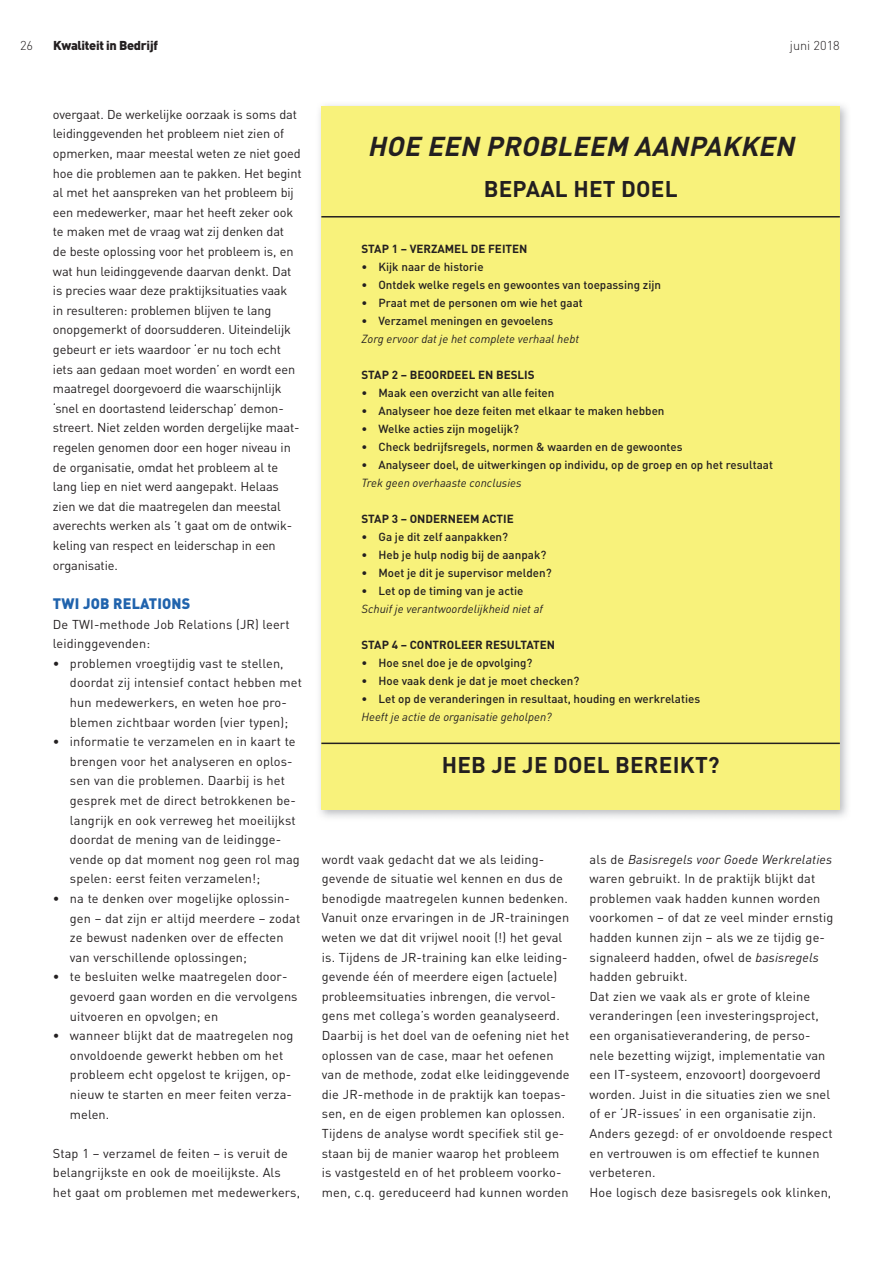
<style>
.page{position:relative;width:893px;height:1263px;background:#fff}
.page>*{position:absolute;margin:0;border:0;box-sizing:border-box;transform-origin:0 0}
.t1{font:italic 700 27px "DIN Pro";color:#231f20}
.t2{font:700 22.5px "DIN Pro";letter-spacing:.01em;color:#231f20}
.t3{font:900 15px "DIN";letter-spacing:.01em;color:#2063ad;scale:.96 1}
.t4{font:12.75px/19.6px "DIN";letter-spacing:.01em;color:#231f20}
.t5{font:12.75px/19.6px "DIN";letter-spacing:-.01em;color:#231f20}
.t6{font:900 12.75px "DIN";letter-spacing:-.025em;color:#231f20}
.t7{font:300 12.75px "DIN";color:#231f20}
.t8{font:500 11.7px "DIN";color:#231f20}
.t9{font:italic 11.7px "DIN";color:#231f20}
.t10{font:700 11.7px "DIN";color:#231f20}
.s1{font-style:italic}
</style>
<div class="page">
<div style="left:321px;top:106px;width:519px;height:704px;background:#f8f27b"></div>
<hr style="left:321px;top:216px;width:519px;height:1px;background:#231f20">
<hr style="left:321px;top:742px;width:519px;height:2px;background:#231f20">
<p class="t7" style="left:20px;top:37px;width:14px">26</p>
<p class="t6" style="left:53px;top:37px;width:106px">Kwaliteit in Bedrijf</p>
<p class="t7" style="left:790px;top:37px;width:51px">juni 2018</p>
<p class="t5" style="left:53px;top:104px;width:250px">overgaat. De werkelijke oorzaak is soms dat leidinggevenden het probleem niet zien of opmerken, maar meestal weten ze niet goed hoe die problemen aan te pakken. Het begint al met het aanspreken van het probleem bij een medewerker, maar het heeft zeker ook te maken met de vraag wat zij denken dat<br>de beste oplossing voor het probleem is, en wat hun leidinggevende daarvan denkt. Dat is precies waar deze praktijksituaties vaak<br>in resulteren: problemen blijven te lang onopgemerkt of doorsudderen. Uiteindelijk gebeurt er iets waardoor ‘er nu toch echt iets aan gedaan moet worden’ en wordt een maatregel doorgevoerd die waarschijnlijk ‘snel en doortastend leiderschap’ demon&shy;streert. Niet zelden worden dergelijke maat&shy;regelen genomen door een hoger niveau in de organisatie, omdat het probleem al te lang liep en niet werd aangepakt. Helaas zien we dat die maatregelen dan meestal averechts werken als ’t gaat om de ontwik&shy;keling van respect en leiderschap in een organisatie.</p>
<p class="t3" style="left:53px;top:593px;width:144px">TWI JOB RELATIONS</p>
<p class="t4" style="left:53px;top:614px;width:238px">De TWI-methode Job Relations (JR) leert leidinggevenden:</p>
<p class="t4" style="left:70px;top:653px;width:234px;text-indent:-17px">• problemen vroegtijdig vast te stellen, doordat zij intensief contact hebben met hun medewerkers, en weten hoe pro&shy;blemen zichtbaar worden (vier typen);</p>
<p class="t4" style="left:70px;top:731px;width:231px;text-indent:-17px">• informatie te verzamelen en in kaart te brengen voor het analyseren en oplos&shy;sen van die problemen. Daarbij is het gesprek met de direct betrokkenen be&shy;langrijk en ook verreweg het moeilijkst doordat de mening van de leidingge&shy;vende op dat moment nog geen rol mag spelen: eerst feiten verzamelen!;</p>
<p class="t4" style="left:70px;top:888px;width:232px;text-indent:-17px">• na te denken over mogelijke oplossin&shy;gen – dat zijn er altijd meerdere – zodat ze bewust nadenken over de effecten van verschillende oplossingen;</p>
<p class="t4" style="left:70px;top:967px;width:229px;text-indent:-17px">• te besluiten welke maatregelen door&shy;gevoerd gaan worden en die vervolgens uitvoeren en opvolgen; en</p>
<p class="t4" style="left:70px;top:1025px;width:225px;text-indent:-17px">• wanneer blijkt dat de maatregelen nog onvoldoende gewerkt hebben om het probleem echt opgelost te krijgen, op&shy;nieuw te starten en meer feiten verza&shy;melen.</p>
<p class="t4" style="left:53px;top:1143px;width:249px">Stap 1 – verzamel de feiten – is veruit de belangrijkste en ook de moeilijkste. Als het gaat om problemen met medewerkers,</p>
<h1 class="t1" style="left:367px;top:128px;width:435px">HOE EEN PROBLEEM AANPAKKEN</h1>
<h2 class="t2" style="left:484px;top:174px;width:195px">BEPAAL HET DOEL</h2>
<p class="t10" style="left:361px;top:241px;width:168px">STAP 1 – VERZAMEL DE FEITEN</p>
<p class="t8" style="left:361px;top:259px;width:124px">• Kijk naar de historie</p>
<p class="t8" style="left:361px;top:277px;width:301px">• Ontdek welke regels en gewoontes van toepassing zijn</p>
<p class="t8" style="left:361px;top:295px;width:223px">• Praat met de personen om wie het gaat</p>
<p class="t8" style="left:361px;top:313px;width:193px">• Verzamel meningen en gevoelens</p>
<p class="t9" style="left:361px;top:331px;width:219px">Zorg ervoor dat je het complete verhaal hebt</p>
<p class="t10" style="left:361px;top:367px;width:175px">STAP 2 – BEOORDEEL EN BESLIS</p>
<p class="t8" style="left:361px;top:385px;width:195px">• Maak een overzicht van alle feiten</p>
<p class="t8" style="left:361px;top:403px;width:305px">• Analyseer hoe deze feiten met elkaar te maken hebben</p>
<p class="t8" style="left:361px;top:421px;width:159px">• Welke acties zijn mogelijk?</p>
<p class="t8" style="left:361px;top:439px;width:323px">• Check bedrijfsregels, normen &amp; waarden en de gewoontes</p>
<p class="t8" style="left:361px;top:457px;width:413px">• Analyseer doel, de uitwerkingen op individu, op de groep en op het resultaat</p>
<p class="t9" style="left:361px;top:475px;width:162px">Trek geen overhaaste conclusies</p>
<p class="t10" style="left:361px;top:511px;width:154px">STAP 3 – ONDERNEEM ACTIE</p>
<p class="t8" style="left:361px;top:529px;width:148px">• Ga je dit zelf aanpakken?</p>
<p class="t8" style="left:361px;top:547px;width:186px">• Heb je hulp nodig bij de aanpak?</p>
<p class="t8" style="left:361px;top:565px;width:192px">• Moet je dit je supervisor melden?</p>
<p class="t8" style="left:361px;top:583px;width:163px">• Let op de timing van je actie</p>
<p class="t9" style="left:361px;top:601px;width:183px">Schuif je verantwoordelijkheid niet af</p>
<p class="t10" style="left:361px;top:637px;width:195px">STAP 4 – CONTROLEER RESULTATEN</p>
<p class="t8" style="left:361px;top:655px;width:173px">• Hoe snel doe je de opvolging?</p>
<p class="t8" style="left:361px;top:673px;width:219px">• Hoe vaak denk je dat je moet checken?</p>
<p class="t8" style="left:361px;top:691px;width:340px">• Let op de veranderingen in resultaat, houding en werkrelaties</p>
<p class="t9" style="left:361px;top:709px;width:192px">Heeft je actie de organisatie geholpen?</p>
<h2 class="t2" style="left:442px;top:750px;width:279px">HEB JE JE DOEL BEREIKT?</h2>
<p class="t4" style="left:322px;top:849px;width:249px">wordt vaak gedacht dat we als leiding&shy;gevende de situatie wel kennen en dus de benodigde maatregelen kunnen bedenken.<br>Vanuit onze ervaringen in de JR-trainingen weten we dat dit vrijwel nooit (!) het geval is. Tijdens de JR-training kan elke leiding&shy;gevende één of meerdere eigen (actuele) probleemsituaties inbrengen, die vervol&shy;gens met collega’s worden geanalyseerd.<br>Daarbij is het doel van de oefening niet het oplossen van de case, maar het oefenen van de methode, zodat elke leidinggevende die JR-methode in de praktijk kan toepas&shy;sen, en de eigen problemen kan oplossen.<br>Tijdens de analyse wordt specifiek stil ge&shy;staan bij de manier waarop het probleem is vastgesteld en of het probleem voorko&shy;men, c.q. gereduceerd had kunnen worden</p>
<p class="t4" style="left:590px;top:849px;width:245px">als de <span class="s1">Basisregels voor Goede Werkrelaties </span>waren gebruikt. In de praktijk blijkt dat problemen vaak hadden kunnen worden voorkomen – of dat ze veel minder ernstig hadden kunnen zijn – als we ze tijdig ge&shy;signaleerd hadden, ofwel de <span class="s1">basisregels </span>hadden gebruikt.<br>Dat zien we vaak als er grote of kleine veranderingen (een investeringsproject, een organisatieverandering, de perso&shy;nele bezetting wijzigt, implementatie van een IT-systeem, enzovoort) doorgevoerd worden. Juist in die situaties zien we snel of er ‘JR-issues’ in een organisatie zijn.<br>Anders gezegd: of er onvoldoende respect en vertrouwen is om effectief te kunnen verbeteren.<br>Hoe logisch deze basisregels ook klinken,</p>
</div>
